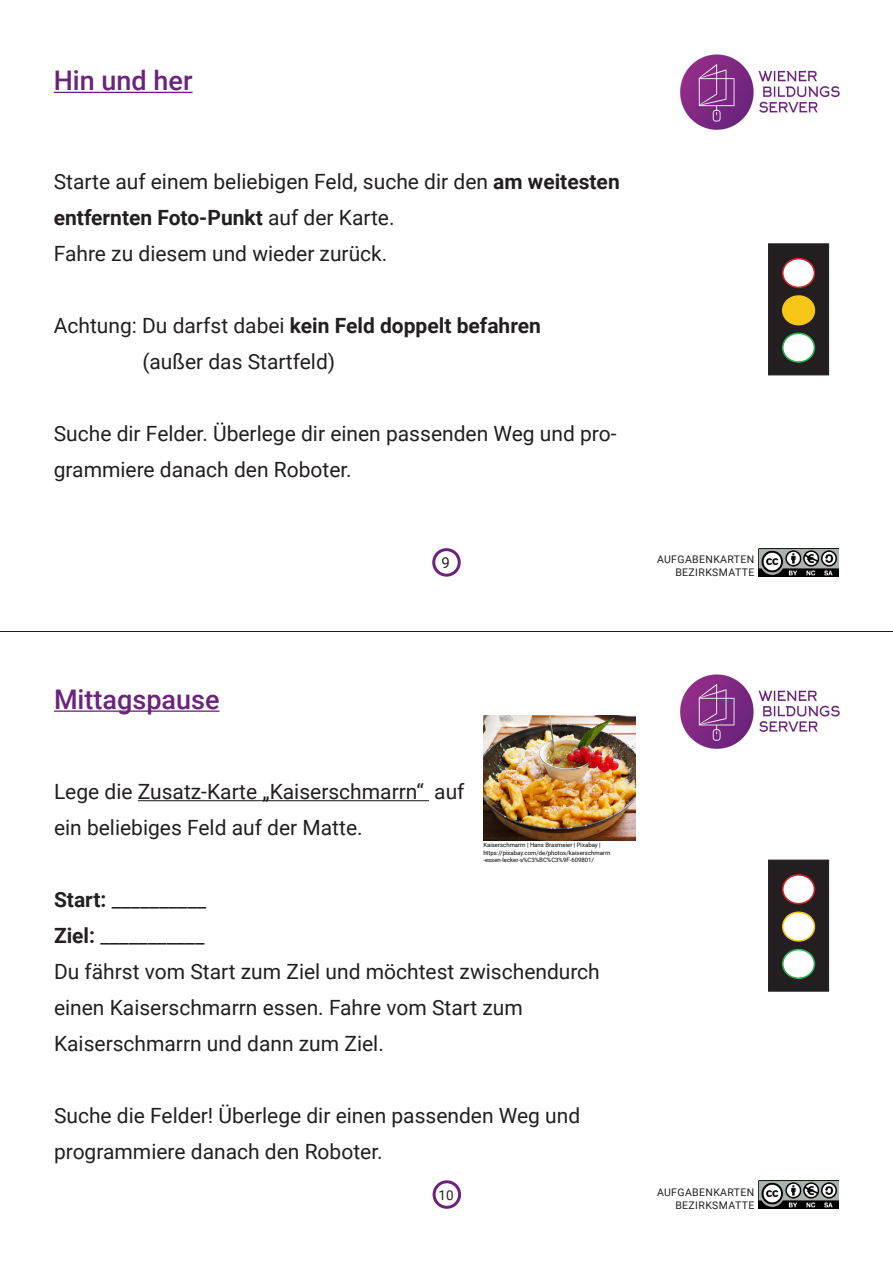
<style>
.page{position:relative;width:893px;height:1263px;background:#fff}
.page>*{position:absolute;margin:0;border:0;box-sizing:border-box;transform-origin:0 0}
.t1{font:500 27px "Roboto";color:#6b237c}
.t2{font:21px/36px "Roboto";color:#231f20}
.t3{font:15px "Roboto";color:#231f20}
.t4{font:13.5px "Roboto";color:#231f20}
.t5{font:10.5px/12.6px "Roboto";letter-spacing:.035em;color:#231f20;text-align:right}
.t6{font:6px/7.2px "Roboto";color:#000}
.s1{font-weight:700}
</style>
<div class="page">
<img style="left:680px;top:54px;width:160px;height:76px">
<hr style="left:0;top:631px;width:893px;height:1px;background:#231f20">
<img style="left:680px;top:674px;width:160px;height:75px">
<img style="left:759px;top:548px;width:80px;height:28px">
<img style="left:759px;top:1181px;width:80px;height:28px">
<div style="left:433px;top:1180px;width:28px;height:29px;border:3px solid #6b237c;border-radius:50%"></div>
<div style="left:432px;top:548px;width:29px;height:29px;border:3px solid #6b237c;border-radius:50%"></div>
<hr style="left:54px;top:710px;width:166px;height:2px;background:#6b237c">
<hr style="left:138px;top:800px;width:291px;height:1px;background:#231f20">
<div style="left:768px;top:860px;width:61px;height:131px;background:#231f20"></div>
<div style="left:783px;top:912px;width:31px;height:29px;background:#fff;border-radius:50%"></div>
<div style="left:782px;top:911px;width:33px;height:31px;border:2px solid #f7c617;border-radius:50%"></div>
<div style="left:783px;top:949px;width:31px;height:29px;background:#fff;border-radius:50%"></div>
<div style="left:782px;top:949px;width:33px;height:30px;border:2px solid #28b24b;border-radius:50%"></div>
<div style="left:783px;top:875px;width:31px;height:28px;background:#fff;border-radius:50%"></div>
<div style="left:782px;top:874px;width:33px;height:30px;border:2px solid #db1f25;border-radius:50%"></div>
<img style="left:483px;top:716px;width:153px;height:124px">
<hr style="left:54px;top:92px;width:139px;height:1px;background:#6b237c">
<div style="left:768px;top:243px;width:61px;height:132px;background:#231f20"></div>
<div style="left:783px;top:296px;width:31px;height:29px;background:#f7c617;border-radius:50%"></div>
<div style="left:782px;top:295px;width:33px;height:30px;border:2px solid #f7c617;border-radius:50%"></div>
<div style="left:783px;top:333px;width:31px;height:29px;background:#fff;border-radius:50%"></div>
<div style="left:782px;top:333px;width:33px;height:30px;border:2px solid #28b24b;border-radius:50%"></div>
<div style="left:783px;top:259px;width:31px;height:28px;background:#fff;border-radius:50%"></div>
<div style="left:782px;top:258px;width:33px;height:30px;border:2px solid #db1f25;border-radius:50%"></div>
<p class="t1" style="left:54px;top:62px;width:140px">Hin und her</p>
<p class="t2" style="left:54px;top:163px;width:567px">Starte auf einem beliebigen Feld, suche dir den <span class="s1">am weitesten entfernten Foto-Punkt</span> auf der Karte.<br>Fahre zu diesem und wieder zurück.</p>
<p class="t2" style="left:142px;top:307px;width:400px;text-indent:-89px">Achtung: Du darfst dabei <span class="s1">kein Feld doppelt befahren </span>(außer das Startfeld)</p>
<p class="t2" style="left:54px;top:415px;width:564px">Suche dir Felder. Überlege dir einen passenden Weg und pro&shy;grammiere danach den Roboter.</p>
<p class="t3" style="left:442px;top:552px;width:10px">9</p>
<p class="t5" style="left:657px;top:553px;width:99px">AUFGABENKARTEN<br>BEZIRKSMATTE</p>
<p class="t1" style="left:54px;top:681px;width:167px">Mittagspause</p>
<p class="t2" style="left:54px;top:773px;width:412px">Lege die Zusatz-Karte „Kaiserschmarrn“ auf ein beliebiges Feld auf der Matte.</p>
<p class="t6" style="left:483px;top:841px;width:128px">Kaiserschmarrn | Hans Braxmeier | Pixabay | https://pixabay.com/de/photos/kaiserschmarrn -essen-lecker-s%C3%BC%C3%9F-609801/</p>
<p class="t2" style="left:54px;top:881px;width:547px"><span class="s1">Start:</span> __________<br><span class="s1">Ziel:</span> ___________<br>Du fährst vom Start zum Ziel und möchtest zwischendurch einen Kaiserschmarrn essen. Fahre vom Start zum Kaiserschmarrn und dann zum Ziel.</p>
<p class="t2" style="left:54px;top:1097px;width:528px">Suche die Felder! Überlege dir einen passenden Weg und programmiere danach den Roboter.</p>
<p class="t4" style="left:438px;top:1185px;width:17px">10</p>
<p class="t5" style="left:657px;top:1185px;width:99px">AUFGABENKARTEN<br>BEZIRKSMATTE</p>
</div>
